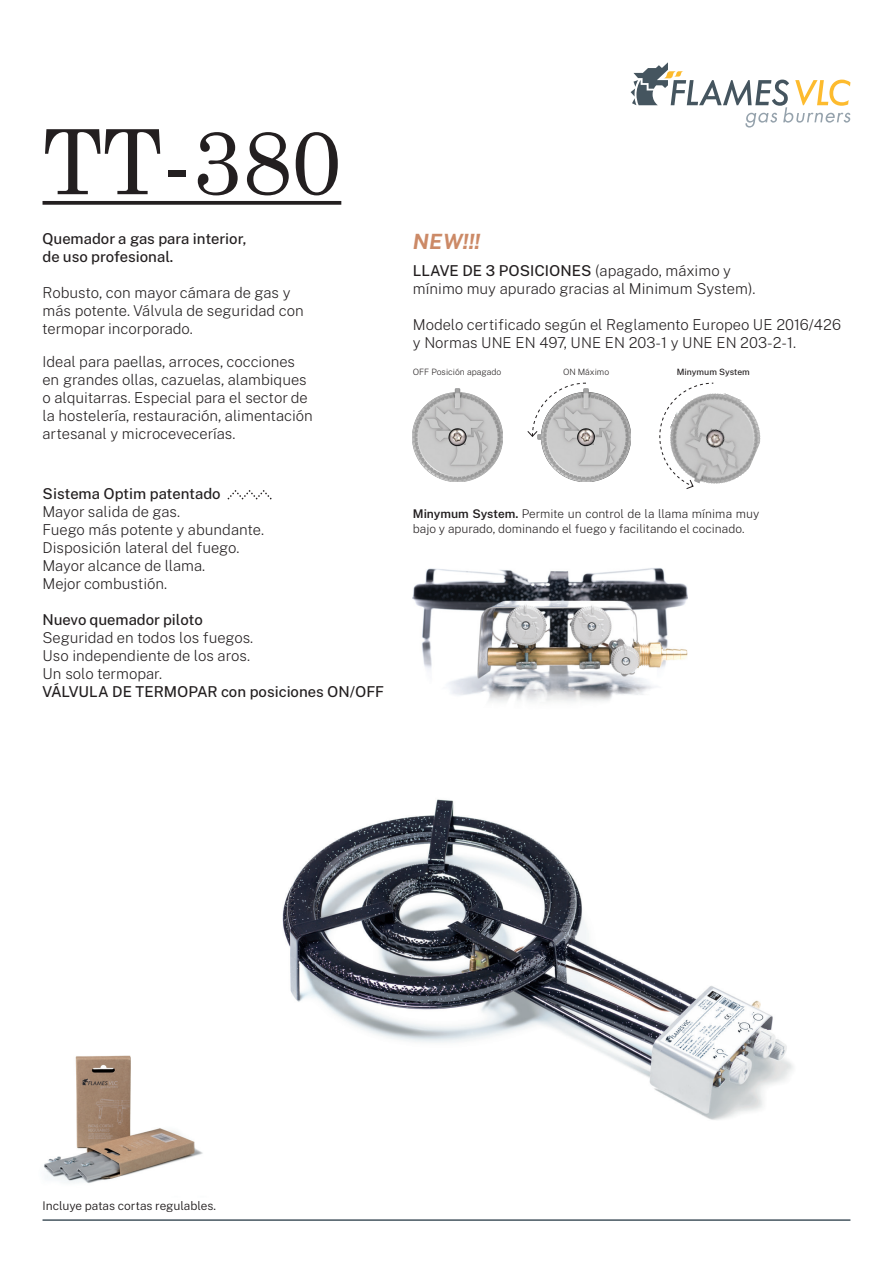
<style>
.page{position:relative;width:893px;height:1263px;background:#fff}
.page>*{position:absolute;margin:0;border:0;box-sizing:border-box;transform-origin:0 0}
.t1{font:90px "Century Schoolbook";color:#231f20}
.t2{font:italic 700 21px "Public Sans";color:#cc8a67}
.t3{font:200 15px/18px "Public Sans";color:#231f20}
.t4{font:500 15px "Public Sans";color:#231f20}
.t5{font:200 12px/14.4px "Public Sans";color:#231f20}
.t6{font:300 12px "Public Sans";color:#231f20}
.t7{font:200 8.7px "Public Sans";color:#231f20}
.t8{font:500 8.7px "Public Sans";letter-spacing:-.005em;color:#231f20}
.s1{font-weight:200}
.s2{font-weight:600}
</style>
<div class="page">
<img style="left:282px;top:799px;width:511px;height:321px">
<img style="left:42px;top:1037px;width:257px;height:184px">
<img style="left:413px;top:568px;width:275px;height:134px">
<svg style="left:631px;top:62px;width:219px;height:66px"></svg>
<hr style="left:43px;top:1219px;width:807px;height:2px;background:#45555f">
<svg style="left:228px;top:490px;width:44px;height:9px"></svg>
<img style="left:413px;top:388px;width:89px;height:93px">
<svg style="left:527px;top:383px;width:59px;height:54px"></svg>
<img style="left:708px;top:382px;width:53px;height:102px">
<svg style="left:659px;top:383px;width:55px;height:106px"></svg>
<img style="left:541px;top:388px;width:90px;height:93px">
<svg style="left:43px;top:201px;width:298px;height:4px"></svg>
<p class="t1" style="left:42px;top:105px;width:300px">TT-380</p>
<p class="t4" style="left:43px;top:227px;width:206px">Quemador a gas para interior,</p>
<p class="t4" style="left:43px;top:245px;width:132px">de uso profesional.</p>
<p class="t3" style="left:43px;top:283px;width:263px">Robusto, con mayor cámara de gas y más potente. Válvula de seguridad con termopar incorporado.</p>
<p class="t3" style="left:43px;top:352px;width:272px">Ideal para paellas, arroces, cocciones en grandes ollas, cazuelas, alambiques o alquitarras. Especial para el sector de la hostelería, restauración, alimentación artesanal y microcevecerías.</p>
<p class="t4" style="left:43px;top:482px;width:180px">Sistema Optim patentado</p>
<p class="t3" style="left:43px;top:502px;width:139px">Mayor salida de gas.</p>
<p class="t3" style="left:43px;top:520px;width:223px">Fuego más potente y abundante.</p>
<p class="t3" style="left:43px;top:538px;width:198px">Disposición lateral del fuego.</p>
<p class="t3" style="left:43px;top:556px;width:164px">Mayor alcance de llama.</p>
<p class="t3" style="left:43px;top:574px;width:126px">Mejor combustión.</p>
<p class="t4" style="left:43px;top:608px;width:162px">Nuevo quemador piloto</p>
<p class="t3" style="left:43px;top:628px;width:212px">Seguridad en todos los fuegos.</p>
<p class="t3" style="left:43px;top:646px;width:209px">Uso independiente de los aros.</p>
<p class="t3" style="left:43px;top:664px;width:121px">Un solo termopar.</p>
<p class="t4" style="left:43px;top:680px;width:343px">VÁLVULA DE TERMOPAR con posiciones ON/OFF</p>
<p class="t2" style="left:413px;top:225px;width:69px">NEW!!!</p>
<p class="t4" style="left:413px;top:259px;width:320px">LLAVE DE 3 POSICIONES <span class="s1">(apagado, máximo y</span></p>
<p class="t3" style="left:413px;top:278px;width:344px">mínimo muy apurado gracias al Minimum System).</p>
<p class="t3" style="left:413px;top:314px;width:430px">Modelo certificado según el Reglamento Europeo UE 2016/426</p>
<p class="t3" style="left:413px;top:332px;width:385px">y Normas UNE EN 497, UNE EN 203-1 y UNE EN 203-2-1.</p>
<p class="t7" style="left:413px;top:365px;width:90px">OFF Posición apagado</p>
<p class="t7" style="left:563px;top:365px;width:48px">ON Máximo</p>
<p class="t8" style="left:677px;top:365px;width:74px">Minymum System</p>
<p class="t5" style="left:413px;top:506px;width:348px"><span class="s2">Minymum System.</span> Permite un control de la llama mínima muy bajo y apurado, dominando el fuego y facilitando el cocinado.</p>
<p class="t6" style="left:43px;top:1196px;width:175px">Incluye patas cortas regulables.</p>
</div>
